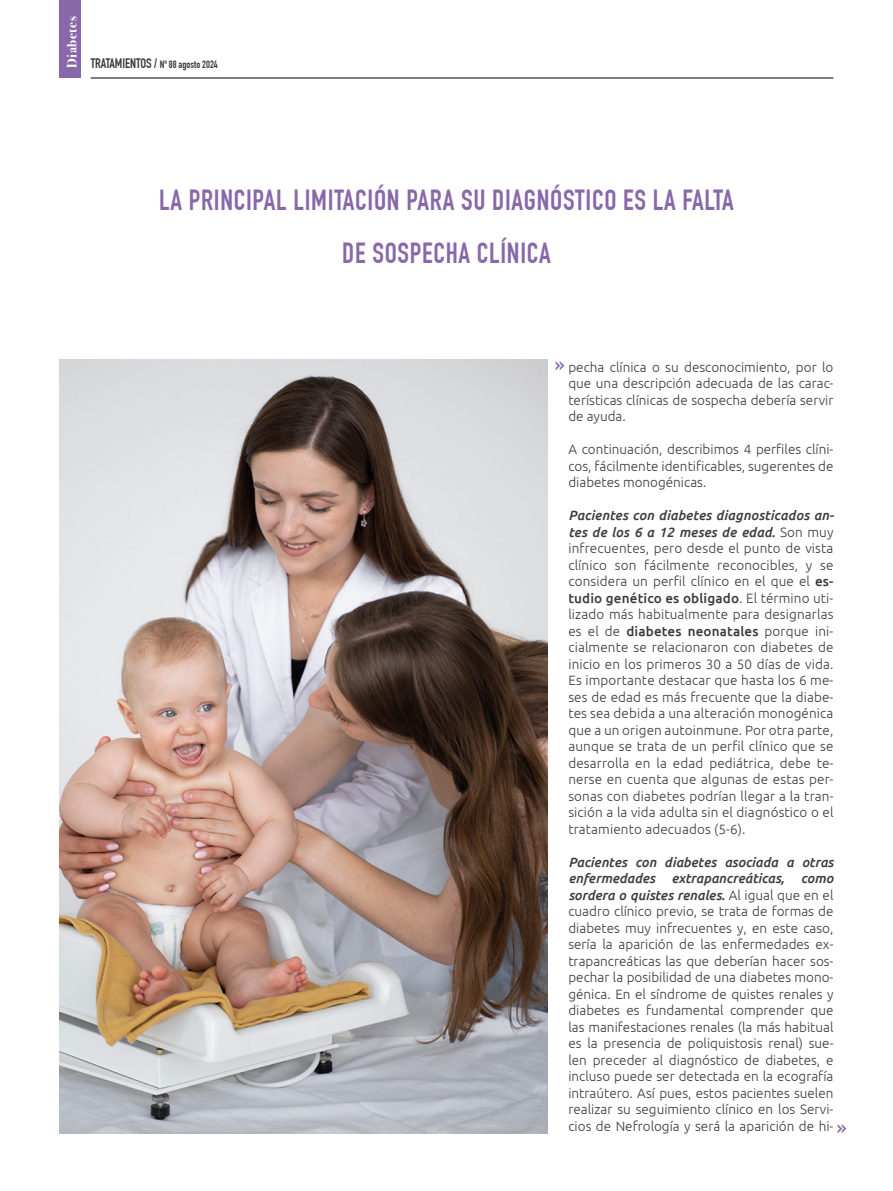
<style>
.page{position:relative;width:893px;height:1191px;background:#fff}
.page>*{position:absolute;margin:0;border:0;box-sizing:border-box;transform-origin:0 0}
.t1{font:28.5px/52.5px "DIN Engschrift Std";letter-spacing:.025em;color:#8968aa;text-align:center}
.t2{font:22.5px "DIN Engschrift Std";color:#8968aa}
.t3{font:300 13.5px/16.5px "Ubuntu";color:#3c3c3b;text-align:justify}
.t4{font:700 13.5px "Bodoni Svty Two ITCTT";letter-spacing:.04em;color:#fff}
.t5{font:10.5px "DIN Engschrift Std";color:#3c3c3b}
.s1{font-size:13.5px}
.s2{font-weight:500;font-style:italic}
.s3{font-weight:500}
</style>
<div class="page">
<hr style="left:91px;top:78px;width:742px;height:1px;background:#000">
<div style="left:60px;top:0;width:21px;height:78px;background:#8968aa"></div>
<img style="left:60px;top:359px;width:487px;height:774px">
<p class="t4" style="left:61px;top:68px;width:53px;rotate:-90deg">Diabetes</p>
<p class="t5" style="left:91px;top:58px;width:129px"><span class="s1">TRATAMIENTOS /</span> Nº 88 agosto 2024</p>
<h1 class="t1" style="left:159px;top:174px;width:576px">LA PRINCIPAL LIMITACIÓN PARA SU DIAGNÓSTICO ES LA FALTA<br>DE SOSPECHA CLÍNICA</h1>
<h2 class="t2" style="left:555px;top:351px;width:11px">»</h2>
<p class="t3" style="left:568px;top:358px;width:267px">pecha clínica o su desconocimiento, por lo que una descripción adecuada de las carac&shy;terísticas clínicas de sospecha debería servir de ayuda.</p>
<p class="t3" style="left:568px;top:441px;width:267px">A continuación, describimos 4 perfiles clíni&shy;cos, fácilmente identificables, sugerentes de diabetes monogénicas.</p>
<p class="t3" style="left:568px;top:507px;width:267px"><span class="s2">Pacientes con diabetes diagnosticados an&shy;tes de los 6 a 12 meses de edad.</span> Son muy infrecuentes, pero desde el punto de vista clínico son fácilmente reconocibles, y se considera un perfil clínico en el que el <span class="s3">es&shy;tudio genético es obligado</span>. El término uti&shy;lizado más habitualmente para designarlas es el de <span class="s3">diabetes neonatales</span> porque ini&shy;cialmente se relacionaron con diabetes de inicio en los primeros 30 a 50 días de vida.<br>Es importante destacar que hasta los 6 me&shy;ses de edad es más frecuente que la diabe&shy;tes sea debida a una alteración monogénica que a un origen autoinmune. Por otra parte, aunque se trata de un perfil clínico que se desarrolla en la edad pediátrica, debe te&shy;nerse en cuenta que algunas de estas per&shy;sonas con diabetes podrían llegar a la tran&shy;sición a la vida adulta sin el diagnóstico o el tratamiento adecuados (5-6).</p>
<p class="t3" style="left:568px;top:853px;width:267px"><span class="s2">Pacientes con diabetes asociada a otras enfermedades extrapancreáticas, como sordera o quistes renales.</span> Al igual que en el cuadro clínico previo, se trata de formas de diabetes muy infrecuentes y, en este caso, sería la aparición de las enfermedades ex&shy;trapancreáticas las que deberían hacer sos&shy;pechar la posibilidad de una diabetes mono&shy;génica. En el síndrome de quistes renales y diabetes es fundamental comprender que las manifestaciones renales (la más habitual es la presencia de poliquistosis renal) sue&shy;len preceder al diagnóstico de diabetes, e incluso puede ser detectada en la ecografía intraútero. Así pues, estos pacientes suelen realizar su seguimiento clínico en los Servi&shy;cios de Nefrología y será la aparición de hi-</p>
<h2 class="t2" style="left:837px;top:1114px;width:11px">»</h2>
</div>
